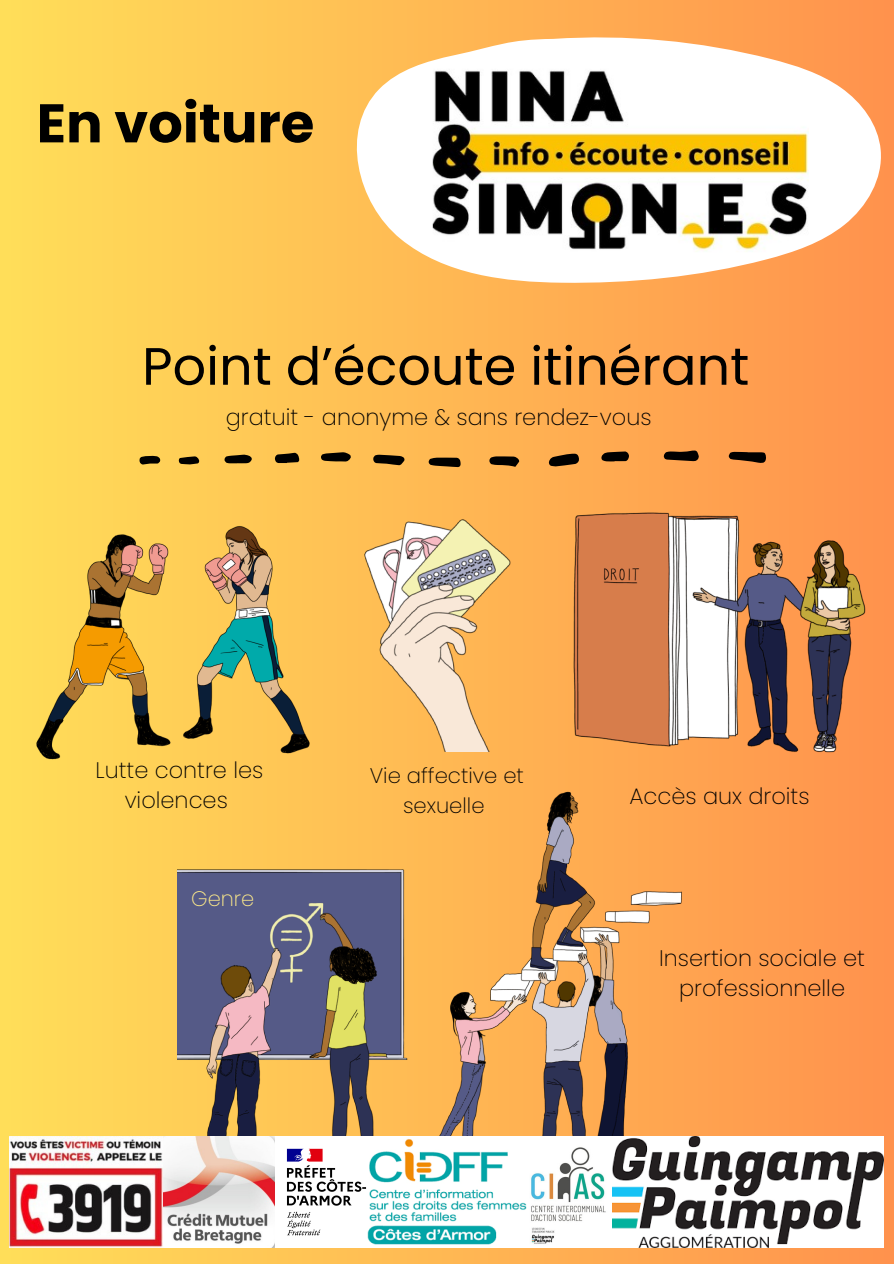
<style>
.page{position:relative;width:894px;height:1264px;background:#fff}
.page>*{position:absolute;margin:0;border:0;box-sizing:border-box;transform-origin:0 0}
.t1{font:700 54.3px "Poppins";color:#000}
.t2{font:52.5px "Poppins";color:#000}
.t3{font:200 22.5px/30.3px "Poppins";color:#000;text-align:center}
.t4{font:200 21.15px/29.2px "Poppins";color:#000;text-align:center}
.t5{font:200 21px "Poppins";color:#ffec8a}
</style>
<div class="page">
<div style="left:0;top:0;width:893px;height:1263px;background:linear-gradient(to right,#ffde59,#ff924d)"></div>
<img style="left:9px;top:1136px;width:359px;height:111px">
<img style="left:526px;top:1136px;width:86px;height:111px">
<img style="left:368px;top:1136px;width:158px;height:111px">
<img style="left:612px;top:1136px;width:271px;height:111px">
<img style="left:357px;top:37px;width:523px;height:246px">
<svg style="left:548px;top:453px;width:10px;height:13px"></svg>
<svg style="left:428px;top:457px;width:32px;height:10px"></svg>
<svg style="left:373px;top:454px;width:32px;height:11px"></svg>
<svg style="left:489px;top:456px;width:30px;height:11px"></svg>
<svg style="left:321px;top:452px;width:30px;height:9px"></svg>
<svg style="left:274px;top:452px;width:25px;height:11px"></svg>
<svg style="left:224px;top:454px;width:28px;height:9px"></svg>
<svg style="left:139px;top:455px;width:21px;height:9px"></svg>
<svg style="left:178px;top:456px;width:21px;height:8px"></svg>
<img style="left:177px;top:849px;width:236px;height:286px">
<img style="left:20px;top:481px;width:302px;height:305px">
<img style="left:558px;top:406px;width:321px;height:391px">
<img style="left:322px;top:479px;width:224px;height:272px">
<img style="left:433px;top:773px;width:250px;height:362px">
<p class="t1" style="left:37px;top:85px;width:279px">En voiture</p>
<h2 class="t2" style="left:142px;top:329px;width:608px">Point d’écoute itinérant</h2>
<p class="t3" style="left:226px;top:402px;width:427px">gratuit - anonyme &amp; sans rendez-vous</p>
<p class="t3" style="left:95px;top:755px;width:169px">Lutte contre les violences</p>
<p class="t5" style="left:191px;top:883px;width:65px">Genre</p>
<p class="t4" style="left:369px;top:761px;width:156px">Vie affective et sexuelle</p>
<p class="t3" style="left:629px;top:781px;width:182px">Accès aux droits</p>
<p class="t3" style="left:659px;top:942px;width:207px">Insertion sociale et professionnelle</p>
</div>
